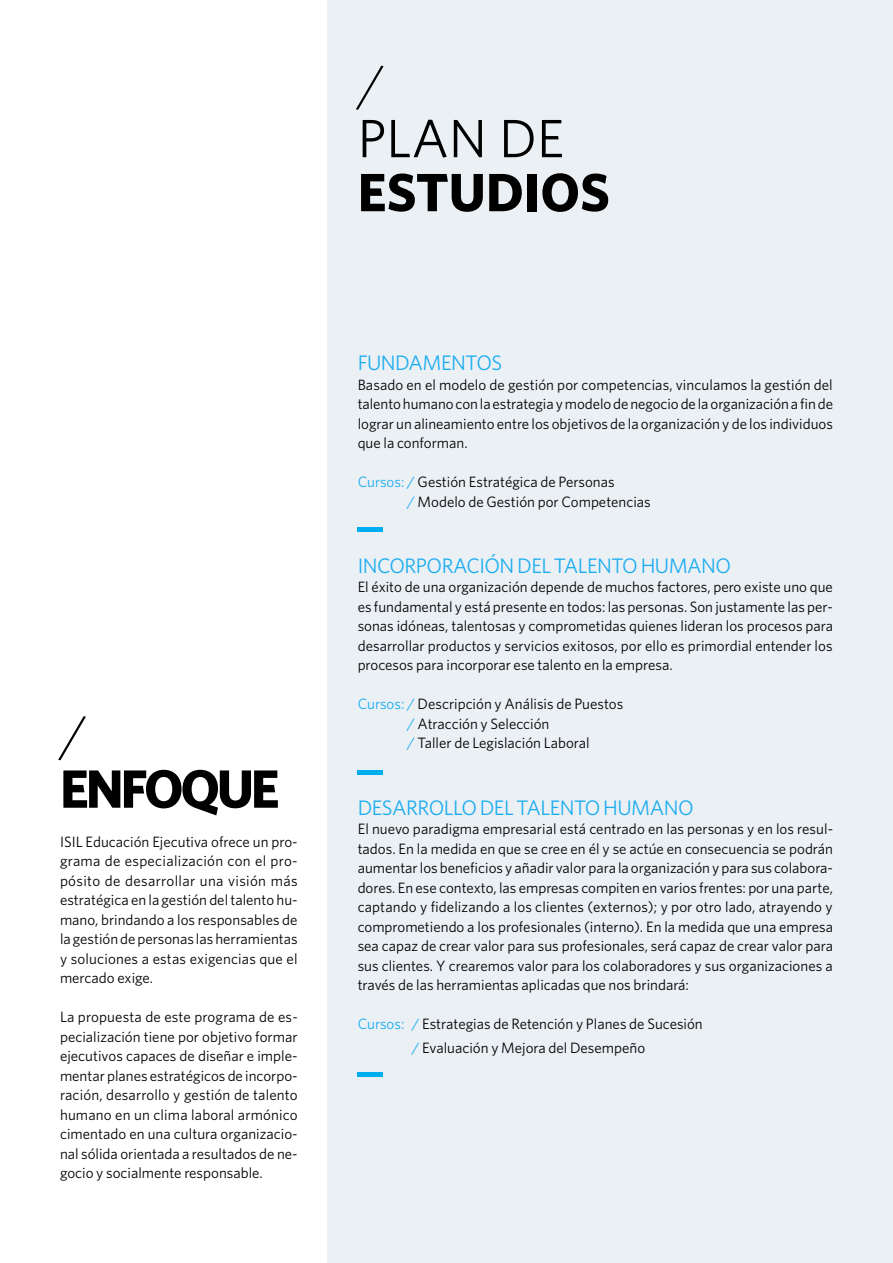
<style>
.page{position:relative;width:893px;height:1263px;background:#fff}
.page>*{position:absolute;margin:0;border:0;box-sizing:border-box;transform-origin:0 0}
.t1{font:700 54px "Whitney";letter-spacing:-.015em;color:#000}
.t2{font:700 54px "Whitney";letter-spacing:-.06em;color:#000}
.t3{font:54px "Whitney";color:#000}
.t4{font:300 54px "Whitney";color:#000}
.t5{font:21px "Whitney";letter-spacing:-.025em;color:#1cadf0}
.t6{font:15px/19.5px "Whitney";color:#000;text-align:justify}
.s1{color:#1cadf0}
</style>
<div class="page">
<div style="left:328px;top:0;width:565px;height:1263px;background:#ebf0f5"></div>
<hr style="left:358px;top:1072px;width:25px;height:4px;background:#00adf0">
<hr style="left:358px;top:770px;width:25px;height:4px;background:#00adf0">
<hr style="left:358px;top:527px;width:25px;height:4px;background:#00adf0">
<h1 class="t4" style="left:60px;top:699px;width:29px">/</h1>
<h1 class="t2" style="left:60px;top:753px;width:221px">ENFOQUE</h1>
<p class="t6" style="left:60px;top:831px;width:239px">ISIL Educación Ejecutiva ofrece un pro&shy;grama de especialización con el pro&shy;pósito de desarrollar una visión más estratégica en la gestión del talento hu&shy;mano, brindando a los responsables de la gestión de personas las herramientas y soluciones a estas exigencias que el mercado exige.</p>
<p class="t6" style="left:60px;top:1007px;width:239px">La propuesta de este programa de es&shy;pecialización tiene por objetivo formar ejecutivos capaces de diseñar e imple&shy;mentar planes estratégicos de incorpo&shy;ración, desarrollo y gestión de talento humano en un clima laboral armónico cimentado en una cultura organizacio&shy;nal sólida orientada a resultados de ne&shy;gocio y socialmente responsable.</p>
<h1 class="t4" style="left:358px;top:48px;width:29px">/</h1>
<h1 class="t3" style="left:358px;top:103px;width:208px">PLAN DE</h1>
<h1 class="t1" style="left:358px;top:156px;width:254px">ESTUDIOS</h1>
<h2 class="t5" style="left:358px;top:349px;width:146px">FUNDAMENTOS</h2>
<p class="t6" style="left:358px;top:374px;width:477px">Basado en el modelo de gestión por competencias, vinculamos la gestión del talento humano con la estrategia y modelo de negocio de la organización a fin de lograr un alineamiento entre los objetivos de la organización y de los individuos que la conforman.</p>
<p class="t6" style="left:407px;top:472px;width:245px;text-indent:-50px"><span class="s1">Cursos: /</span> Gestión Estratégica de Personas<br><span class="s1">/</span> Modelo de Gestión por Competencias</p>
<h2 class="t5" style="left:358px;top:552px;width:375px">INCORPORACIÓN DEL TALENTO HUMANO</h2>
<p class="t6" style="left:358px;top:577px;width:477px">El éxito de una organización depende de muchos factores, pero existe uno que es fundamental y está presente en todos: las personas. Son justamente las per&shy;sonas idóneas, talentosas y comprometidas quienes lideran los procesos para desarrollar productos y servicios exitosos, por ello es primordial entender los procesos para incorporar ese talento en la empresa.</p>
<p class="t6" style="left:407px;top:694px;width:218px;text-align:left;text-indent:-50px"><span class="s1">Cursos: /</span> Descripción y Análisis de Puestos <span class="s1">/</span> Atracción y Selección<br><span class="s1">/</span> Taller de Legislación Laboral</p>
<h2 class="t5" style="left:358px;top:793px;width:338px">DESARROLLO DEL TALENTO HUMANO</h2>
<p class="t6" style="left:358px;top:819px;width:477px">El nuevo paradigma empresarial está centrado en las personas y en los resul&shy;tados. En la medida en que se cree en él y se actúe en consecuencia se podrán aumentar los beneficios y añadir valor para la organización y para sus colabora&shy;dores. En ese contexto, las empresas compiten en varios frentes: por una parte, captando y fidelizando a los clientes (externos); y por otro lado, atrayendo y comprometiendo a los profesionales (interno). En la medida que una empresa sea capaz de crear valor para sus profesionales, será capaz de crear valor para sus clientes. Y crearemos valor para los colaboradores y sus organizaciones a través de las herramientas aplicadas que nos brindará:</p>
<p class="t6" style="left:358px;top:1012px;width:347px;line-height:23.4px;text-align:center"><span class="s1">Cursos: /</span> Estrategias de Retención y Planes de Sucesión <span class="s1">/</span> Evaluación y Mejora del Desempeño</p>
</div>
